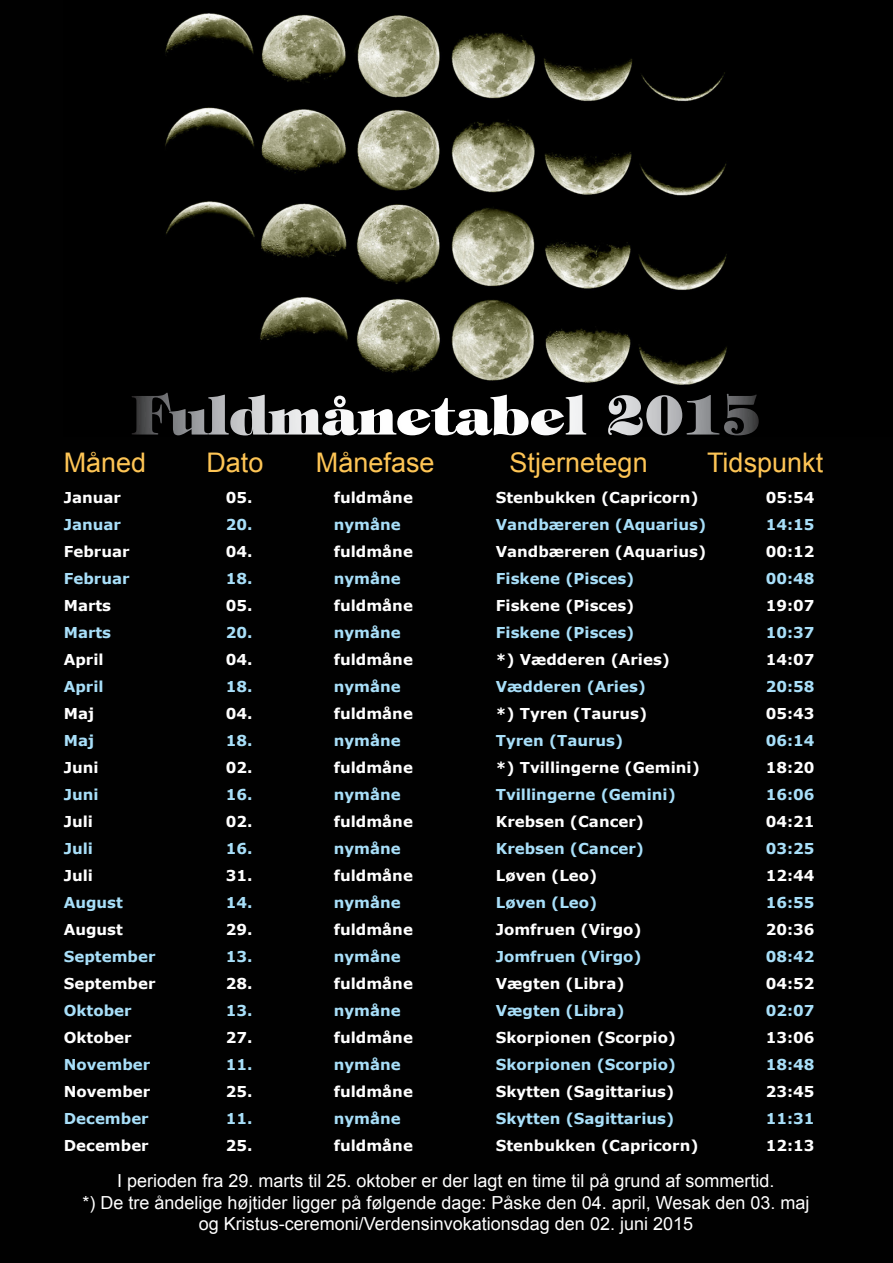
<style>
.page{position:relative;width:893px;height:1263px;background:#010101}
.page>*{position:absolute;margin:0;border:0;box-sizing:border-box;transform-origin:0 0}
.t1{font:800 54px "Tiffany IT Cby BT";color:#fff}
.t2{font:27px "Arial";color:#fec555}
.t3{font:18px "Arial";color:#fff}
.Lys_gul_tekst{font:700 15px "Verdana";color:#fff}
.Lys_gul_tekst-2{font:700 15px "Verdana";color:#a8dff9}
</style>
<div class="page">
<p class="t1" style="left:131px;top:382px;width:632px">Fuldmånetabel 2015</p>
<p class="t2" style="left:64px;top:444px;width:84px">Måned</p>
<p class="t2" style="left:206px;top:444px;width:59px">Dato</p>
<p class="t2" style="left:316px;top:444px;width:120px">Månefase</p>
<p class="t2" style="left:510px;top:444px;width:140px">Stjernetegn</p>
<p class="t2" style="left:707px;top:444px;width:118px">Tidspunkt</p>
<p class="Lys_gul_tekst" style="left:64px;top:487px;width:59px">Januar</p>
<p class="Lys_gul_tekst" style="left:226px;top:487px;width:28px">05.</p>
<p class="Lys_gul_tekst" style="left:334px;top:487px;width:81px">fuldmåne</p>
<p class="Lys_gul_tekst" style="left:496px;top:487px;width:204px">Stenbukken (Capricorn)</p>
<p class="Lys_gul_tekst" style="left:766px;top:487px;width:50px">05:54</p>
<p class="Lys_gul_tekst-2" style="left:64px;top:514px;width:59px">Januar</p>
<p class="Lys_gul_tekst-2" style="left:226px;top:514px;width:28px">20.</p>
<p class="Lys_gul_tekst-2" style="left:334px;top:514px;width:68px">nymåne</p>
<p class="Lys_gul_tekst-2" style="left:496px;top:514px;width:212px">Vandbæreren (Aquarius)</p>
<p class="Lys_gul_tekst-2" style="left:766px;top:514px;width:50px">14:15</p>
<p class="Lys_gul_tekst" style="left:64px;top:541px;width:67px">Februar</p>
<p class="Lys_gul_tekst" style="left:226px;top:541px;width:28px">04.</p>
<p class="Lys_gul_tekst" style="left:334px;top:541px;width:81px">fuldmåne</p>
<p class="Lys_gul_tekst" style="left:496px;top:541px;width:212px">Vandbæreren (Aquarius)</p>
<p class="Lys_gul_tekst" style="left:766px;top:541px;width:50px">00:12</p>
<p class="Lys_gul_tekst-2" style="left:64px;top:568px;width:67px">Februar</p>
<p class="Lys_gul_tekst-2" style="left:226px;top:568px;width:28px">18.</p>
<p class="Lys_gul_tekst-2" style="left:334px;top:568px;width:68px">nymåne</p>
<p class="Lys_gul_tekst-2" style="left:496px;top:568px;width:140px">Fiskene (Pisces)</p>
<p class="Lys_gul_tekst-2" style="left:766px;top:568px;width:50px">00:48</p>
<p class="Lys_gul_tekst" style="left:64px;top:595px;width:49px">Marts</p>
<p class="Lys_gul_tekst" style="left:226px;top:595px;width:28px">05.</p>
<p class="Lys_gul_tekst" style="left:334px;top:595px;width:81px">fuldmåne</p>
<p class="Lys_gul_tekst" style="left:496px;top:595px;width:140px">Fiskene (Pisces)</p>
<p class="Lys_gul_tekst" style="left:766px;top:595px;width:50px">19:07</p>
<p class="Lys_gul_tekst-2" style="left:64px;top:622px;width:49px">Marts</p>
<p class="Lys_gul_tekst-2" style="left:226px;top:622px;width:28px">20.</p>
<p class="Lys_gul_tekst-2" style="left:334px;top:622px;width:68px">nymåne</p>
<p class="Lys_gul_tekst-2" style="left:496px;top:622px;width:140px">Fiskene (Pisces)</p>
<p class="Lys_gul_tekst-2" style="left:766px;top:622px;width:50px">10:37</p>
<p class="Lys_gul_tekst" style="left:64px;top:649px;width:41px">April</p>
<p class="Lys_gul_tekst" style="left:226px;top:649px;width:28px">04.</p>
<p class="Lys_gul_tekst" style="left:334px;top:649px;width:81px">fuldmåne</p>
<p class="Lys_gul_tekst" style="left:496px;top:649px;width:176px">*) Vædderen (Aries)</p>
<p class="Lys_gul_tekst" style="left:766px;top:649px;width:50px">14:07</p>
<p class="Lys_gul_tekst-2" style="left:64px;top:676px;width:41px">April</p>
<p class="Lys_gul_tekst-2" style="left:226px;top:676px;width:28px">18.</p>
<p class="Lys_gul_tekst-2" style="left:334px;top:676px;width:68px">nymåne</p>
<p class="Lys_gul_tekst-2" style="left:496px;top:676px;width:152px">Vædderen (Aries)</p>
<p class="Lys_gul_tekst-2" style="left:766px;top:676px;width:50px">20:58</p>
<p class="Lys_gul_tekst" style="left:64px;top:703px;width:32px">Maj</p>
<p class="Lys_gul_tekst" style="left:226px;top:703px;width:28px">04.</p>
<p class="Lys_gul_tekst" style="left:334px;top:703px;width:81px">fuldmåne</p>
<p class="Lys_gul_tekst" style="left:496px;top:703px;width:153px">*) Tyren (Taurus)</p>
<p class="Lys_gul_tekst" style="left:766px;top:703px;width:50px">05:43</p>
<p class="Lys_gul_tekst-2" style="left:64px;top:730px;width:32px">Maj</p>
<p class="Lys_gul_tekst-2" style="left:226px;top:730px;width:28px">18.</p>
<p class="Lys_gul_tekst-2" style="left:334px;top:730px;width:68px">nymåne</p>
<p class="Lys_gul_tekst-2" style="left:496px;top:730px;width:129px">Tyren (Taurus)</p>
<p class="Lys_gul_tekst-2" style="left:766px;top:730px;width:50px">06:14</p>
<p class="Lys_gul_tekst" style="left:64px;top:757px;width:36px">Juni</p>
<p class="Lys_gul_tekst" style="left:226px;top:757px;width:28px">02.</p>
<p class="Lys_gul_tekst" style="left:334px;top:757px;width:81px">fuldmåne</p>
<p class="Lys_gul_tekst" style="left:496px;top:757px;width:206px">*) Tvillingerne (Gemini)</p>
<p class="Lys_gul_tekst" style="left:766px;top:757px;width:50px">18:20</p>
<p class="Lys_gul_tekst-2" style="left:64px;top:784px;width:36px">Juni</p>
<p class="Lys_gul_tekst-2" style="left:226px;top:784px;width:28px">16.</p>
<p class="Lys_gul_tekst-2" style="left:334px;top:784px;width:68px">nymåne</p>
<p class="Lys_gul_tekst-2" style="left:496px;top:784px;width:182px">Tvillingerne (Gemini)</p>
<p class="Lys_gul_tekst-2" style="left:766px;top:784px;width:50px">16:06</p>
<p class="Lys_gul_tekst" style="left:64px;top:811px;width:31px">Juli</p>
<p class="Lys_gul_tekst" style="left:226px;top:811px;width:28px">02.</p>
<p class="Lys_gul_tekst" style="left:334px;top:811px;width:81px">fuldmåne</p>
<p class="Lys_gul_tekst" style="left:496px;top:811px;width:150px">Krebsen (Cancer)</p>
<p class="Lys_gul_tekst" style="left:766px;top:811px;width:50px">04:21</p>
<p class="Lys_gul_tekst-2" style="left:64px;top:838px;width:31px">Juli</p>
<p class="Lys_gul_tekst-2" style="left:226px;top:838px;width:28px">16.</p>
<p class="Lys_gul_tekst-2" style="left:334px;top:838px;width:68px">nymåne</p>
<p class="Lys_gul_tekst-2" style="left:496px;top:838px;width:150px">Krebsen (Cancer)</p>
<p class="Lys_gul_tekst-2" style="left:766px;top:838px;width:50px">03:25</p>
<p class="Lys_gul_tekst" style="left:64px;top:865px;width:31px">Juli</p>
<p class="Lys_gul_tekst" style="left:226px;top:865px;width:28px">31.</p>
<p class="Lys_gul_tekst" style="left:334px;top:865px;width:81px">fuldmåne</p>
<p class="Lys_gul_tekst" style="left:496px;top:865px;width:103px">Løven (Leo)</p>
<p class="Lys_gul_tekst" style="left:766px;top:865px;width:50px">12:44</p>
<p class="Lys_gul_tekst-2" style="left:64px;top:892px;width:61px">August</p>
<p class="Lys_gul_tekst-2" style="left:226px;top:892px;width:28px">14.</p>
<p class="Lys_gul_tekst-2" style="left:334px;top:892px;width:68px">nymåne</p>
<p class="Lys_gul_tekst-2" style="left:496px;top:892px;width:103px">Løven (Leo)</p>
<p class="Lys_gul_tekst-2" style="left:766px;top:892px;width:50px">16:55</p>
<p class="Lys_gul_tekst" style="left:64px;top:919px;width:61px">August</p>
<p class="Lys_gul_tekst" style="left:226px;top:919px;width:28px">29.</p>
<p class="Lys_gul_tekst" style="left:334px;top:919px;width:81px">fuldmåne</p>
<p class="Lys_gul_tekst" style="left:496px;top:919px;width:147px">Jomfruen (Virgo)</p>
<p class="Lys_gul_tekst" style="left:766px;top:919px;width:50px">20:36</p>
<p class="Lys_gul_tekst-2" style="left:64px;top:946px;width:93px">September</p>
<p class="Lys_gul_tekst-2" style="left:226px;top:946px;width:28px">13.</p>
<p class="Lys_gul_tekst-2" style="left:334px;top:946px;width:68px">nymåne</p>
<p class="Lys_gul_tekst-2" style="left:496px;top:946px;width:147px">Jomfruen (Virgo)</p>
<p class="Lys_gul_tekst-2" style="left:766px;top:946px;width:50px">08:42</p>
<p class="Lys_gul_tekst" style="left:64px;top:973px;width:93px">September</p>
<p class="Lys_gul_tekst" style="left:226px;top:973px;width:28px">28.</p>
<p class="Lys_gul_tekst" style="left:334px;top:973px;width:81px">fuldmåne</p>
<p class="Lys_gul_tekst" style="left:496px;top:973px;width:130px">Vægten (Libra)</p>
<p class="Lys_gul_tekst" style="left:766px;top:973px;width:50px">04:52</p>
<p class="Lys_gul_tekst-2" style="left:64px;top:1000px;width:69px">Oktober</p>
<p class="Lys_gul_tekst-2" style="left:226px;top:1000px;width:28px">13.</p>
<p class="Lys_gul_tekst-2" style="left:334px;top:1000px;width:68px">nymåne</p>
<p class="Lys_gul_tekst-2" style="left:496px;top:1000px;width:130px">Vægten (Libra)</p>
<p class="Lys_gul_tekst-2" style="left:766px;top:1000px;width:50px">02:07</p>
<p class="Lys_gul_tekst" style="left:64px;top:1027px;width:69px">Oktober</p>
<p class="Lys_gul_tekst" style="left:226px;top:1027px;width:28px">27.</p>
<p class="Lys_gul_tekst" style="left:334px;top:1027px;width:81px">fuldmåne</p>
<p class="Lys_gul_tekst" style="left:496px;top:1027px;width:182px">Skorpionen (Scorpio)</p>
<p class="Lys_gul_tekst" style="left:766px;top:1027px;width:50px">13:06</p>
<p class="Lys_gul_tekst-2" style="left:64px;top:1054px;width:88px">November</p>
<p class="Lys_gul_tekst-2" style="left:226px;top:1054px;width:28px">11.</p>
<p class="Lys_gul_tekst-2" style="left:334px;top:1054px;width:68px">nymåne</p>
<p class="Lys_gul_tekst-2" style="left:496px;top:1054px;width:182px">Skorpionen (Scorpio)</p>
<p class="Lys_gul_tekst-2" style="left:766px;top:1054px;width:50px">18:48</p>
<p class="Lys_gul_tekst" style="left:64px;top:1081px;width:88px">November</p>
<p class="Lys_gul_tekst" style="left:226px;top:1081px;width:28px">25.</p>
<p class="Lys_gul_tekst" style="left:334px;top:1081px;width:81px">fuldmåne</p>
<p class="Lys_gul_tekst" style="left:496px;top:1081px;width:180px">Skytten (Sagittarius)</p>
<p class="Lys_gul_tekst" style="left:766px;top:1081px;width:50px">23:45</p>
<p class="Lys_gul_tekst-2" style="left:64px;top:1108px;width:86px">December</p>
<p class="Lys_gul_tekst-2" style="left:226px;top:1108px;width:28px">11.</p>
<p class="Lys_gul_tekst-2" style="left:334px;top:1108px;width:68px">nymåne</p>
<p class="Lys_gul_tekst-2" style="left:496px;top:1108px;width:180px">Skytten (Sagittarius)</p>
<p class="Lys_gul_tekst-2" style="left:766px;top:1108px;width:50px">11:31</p>
<p class="Lys_gul_tekst" style="left:64px;top:1135px;width:86px">December</p>
<p class="Lys_gul_tekst" style="left:226px;top:1135px;width:28px">25.</p>
<p class="Lys_gul_tekst" style="left:334px;top:1135px;width:81px">fuldmåne</p>
<p class="Lys_gul_tekst" style="left:496px;top:1135px;width:204px">Stenbukken (Capricorn)</p>
<p class="Lys_gul_tekst" style="left:766px;top:1135px;width:50px">12:13</p>
<p class="t3" style="left:117px;top:1168px;width:659px">I perioden fra 29. marts til 25. oktober er der lagt en time til på grund af sommertid.</p>
<p class="t3" style="left:82px;top:1190px;width:729px">*) De tre åndelige højtider ligger på følgende dage: Påske den 04. april, Wesak den 03. maj</p>
<p class="t3" style="left:199px;top:1211px;width:496px">og Kristus-ceremoni/Verdensinvokationsdag den 02. juni 2015</p>
</div>
